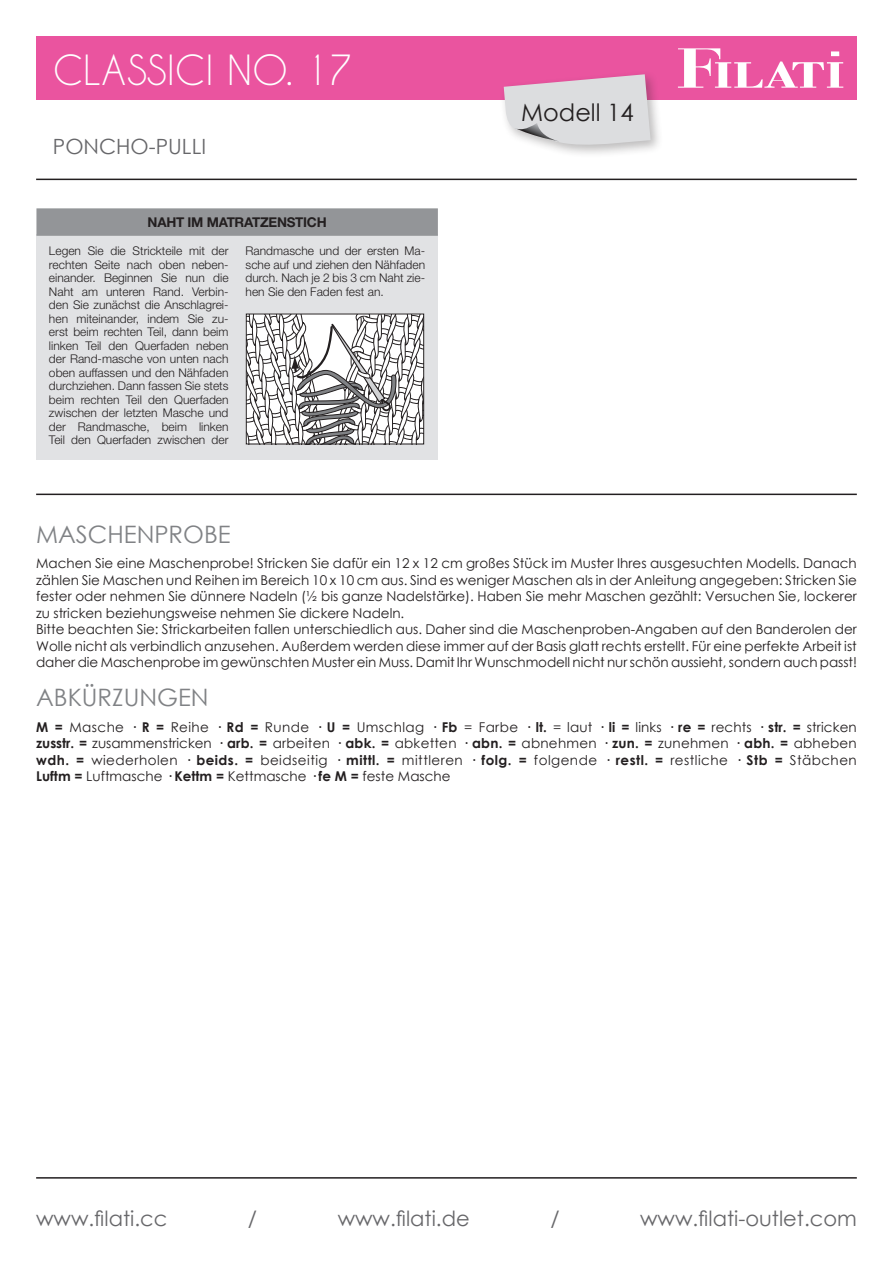
<style>
.page{position:relative;width:893px;height:1263px;background:#fff}
.page>*{position:absolute;margin:0;border:0;box-sizing:border-box;transform-origin:0 0}
.t1{font:39px "Caviar Dreams";color:#fff}
.t2{font:24px "Century Gothic";color:#808285}
.t3{font:24px "Century Gothic";color:#231f20}
.t4{font:21px "Century Gothic";color:#67676a}
.t5{font:300 condensed 19.35px "Helvetica Neue";color:#231f20}
.t6{font:13.5px/16.5px "Century Gothic";color:#231f20}
.t7{font:700 13.5px "Helvetica Neue LT Std";letter-spacing:-.02em;color:#231f20}
.t8{font:300 12px/13.5px "Helvetica Neue LT Std";color:#231f20;text-align:justify}
.s1{font-weight:700}
</style>
<div class="page">
<hr style="left:36px;top:1177px;width:821px;height:1px;background:#231f20">
<hr style="left:36px;top:179px;width:821px;height:1px;background:#231f20">
<div style="left:36px;top:36px;width:821px;height:64px;background:#ea549f"></div>
<svg style="left:678px;top:48px;width:165px;height:40px"></svg>
<div style="left:499px;top:70px;width:165px;height:88px;background:#231f20;opacity:.3"></div>
<svg style="left:504px;top:74px;width:147px;height:76px;background:#dcced7"></svg>
<div style="left:36px;top:234px;width:402px;height:225px;background:#e1e2e4"></div>
<div style="left:37px;top:209px;width:400px;height:26px;background:#939598"></div>
<div style="left:36px;top:208px;width:402px;height:28px;border:2px solid #939598"></div>
<svg style="left:248px;top:316px;width:174px;height:126px;background:#bebdbe"></svg>
<div style="left:246px;top:314px;width:178px;height:130px;border:1px solid #231f20"></div>
<hr style="left:36px;top:494px;width:821px;height:1px;background:#231f20">
<h1 class="t1" style="left:53px;top:47px;width:301px">CLASSICI NO. 17</h1>
<h3 class="t4" style="left:53px;top:131px;width:155px">PONCHO-PULLI</h3>
<p class="t7" style="left:148px;top:214px;width:181px">NAHT IM MATRATZENSTICH</p>
<p class="t8" style="left:49px;top:244px;width:181px">Legen Sie die Strickteile mit der rechten Seite nach oben neben&shy;einander. Beginnen Sie nun die Naht am unteren Rand. Verbin&shy;den Sie zunächst die Anschlagrei&shy;hen miteinander, indem Sie zu&shy;erst beim rechten Teil, dann beim linken Teil den Querfaden neben der Rand-masche von unten nach oben auffassen und den Nähfaden durchziehen. Dann fassen Sie stets beim rechten Teil den Querfaden zwischen der letzten Masche und der Randmasche, beim linken Teil den Querfaden zwischen der</p>
<p class="t8" style="left:246px;top:244px;width:181px">Randmasche und der ersten Ma&shy;sche auf und ziehen den Nähfaden durch. Nach je 2 bis 3 cm Naht zie&shy;hen Sie den Faden fest an.</p>
<h3 class="t5" style="left:1px;top:244px;width:111px">: Matratzenstich</h3>
<h2 class="t2" style="left:36px;top:518px;width:196px">MASCHENPROBE</h2>
<h2 class="t3" style="left:521px;top:96px;width:114px">Modell 14</h2>
<p class="t6" style="left:36px;top:555px;width:822px">Machen Sie eine Maschenprobe! Stricken Sie dafür ein 12 x 12 cm großes Stück im Muster Ihres ausgesuchten Modells. Danach zählen Sie Maschen und Reihen im Bereich 10 x 10 cm aus. Sind es weniger Maschen als in der Anleitung angegeben: Stricken Sie fester oder nehmen Sie dünnere Nadeln (½ bis ganze Nadelstärke). Haben Sie mehr Maschen gezählt: Versuchen Sie, lockerer zu stricken beziehungsweise nehmen Sie dickere Nadeln.<br>Bitte beachten Sie: Strickarbeiten fallen unterschiedlich aus. Daher sind die Maschenproben-Angaben auf den Banderolen der Wolle nicht als verbindlich anzusehen. Außerdem werden diese immer auf der Basis glatt rechts erstellt. Für eine perfekte Arbeit ist daher die Maschenprobe im gewünschten Muster ein Muss. Damit Ihr Wunschmodell nicht nur schön aussieht, sondern auch passt!</p>
<h2 class="t2" style="left:36px;top:681px;width:174px">ABKÜRZUNGEN</h2>
<p class="t6" style="left:36px;top:719px;width:822px;text-align:justify"><span class="s1">M =</span> Masche <span class="s1">· R =</span> Reihe <span class="s1">· Rd =</span> Runde <span class="s1">· U =</span> Umschlag <span class="s1">· Fb</span> = Farbe <span class="s1">· lt.</span> = laut <span class="s1">· li =</span> links <span class="s1">· re =</span> rechts <span class="s1">· str. =</span> stricken <span class="s1">zusstr. =</span> zusammenstricken <span class="s1">· arb. =</span> arbeiten <span class="s1">· abk. =</span> abketten <span class="s1">· abn. =</span> abnehmen <span class="s1">· zun. =</span> zunehmen <span class="s1">· abh. =</span> abheben <span class="s1">wdh. =</span> wiederholen <span class="s1">· beids. =</span> beidseitig <span class="s1">· mittl. =</span> mittleren <span class="s1">· folg. =</span> folgende <span class="s1">· restl. =</span> restliche <span class="s1">· Stb =</span> Stäbchen <span class="s1">Luftm =</span> Luftmasche <span class="s1">· Kettm =</span> Kettmasche <span class="s1">· fe M =</span> feste Masche</p>
<h3 class="t4" style="left:36px;top:1204px;width:133px">www.filati.cc</h3>
<h3 class="t4" style="left:248px;top:1204px;width:11px">/</h3>
<h3 class="t4" style="left:338px;top:1204px;width:134px">www.filati.de</h3>
<h3 class="t4" style="left:550px;top:1204px;width:11px">/</h3>
<h3 class="t4" style="left:640px;top:1204px;width:218px">www.filati-outlet.com</h3>
</div>
